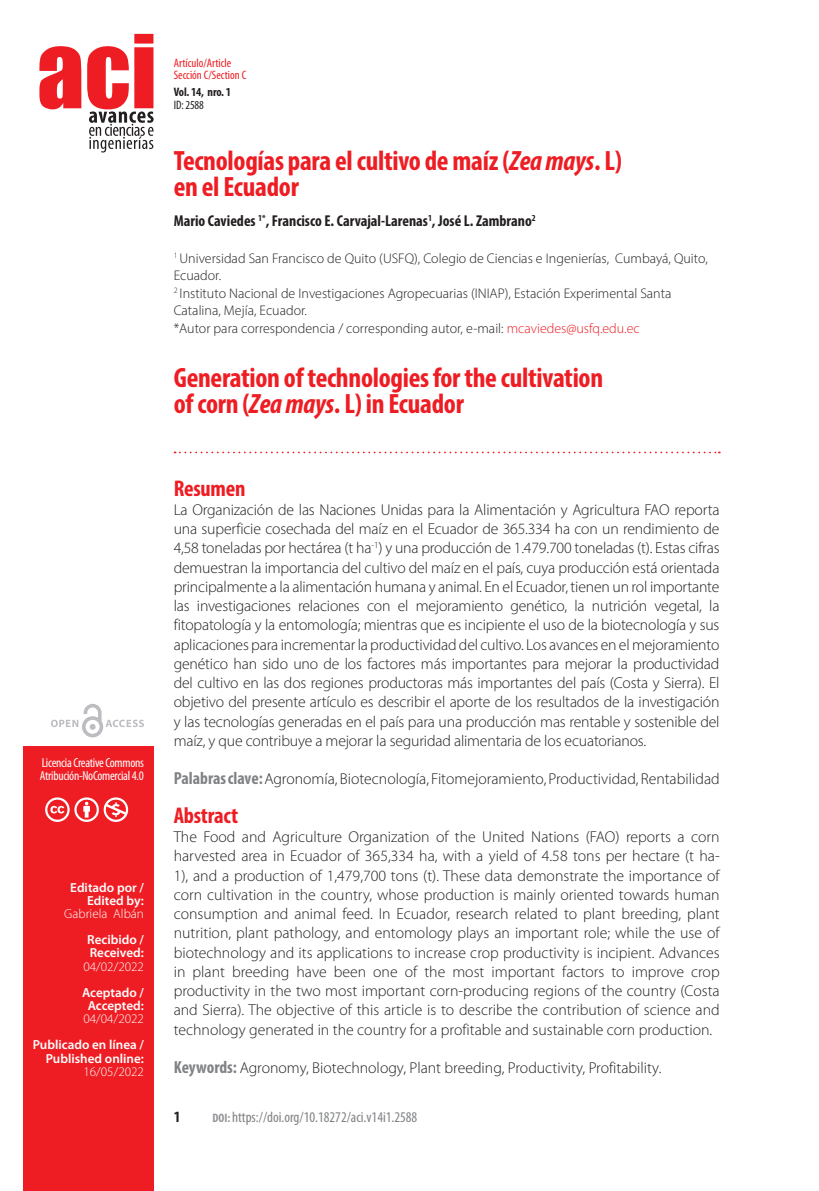
<style>
.page{position:relative;width:819px;height:1191px;background:#fff}
.page>*{position:absolute;margin:0;border:0;box-sizing:border-box;transform-origin:0 0}
.P_tema{font:28px/26.2px "Myriad Variable Concept";letter-spacing:-.01em;color:#ee1d23}
.P_abstract{font:22.75px "Myriad Variable Concept";letter-spacing:-.01em;color:#ee1d23}
.texto{font:15.75px/19.2px "Myriad Variable Concept";letter-spacing:-.005em;color:#231f20;text-align:justify}
.texto_inglés{font:300 15.75px/19.2px "Myriad Pro";color:#231f20;text-align:justify}
.P_autores_portadilla{font:15.75px "Myriad Variable Concept";color:#231f20}
.t1{font:700 condensed 15.75px "Myriad Pro";color:#231f20}
.t2{font:condensed 14.88px "Myriad Pro";color:#808285}
.P_afiliaciones{font:14px/17.5px "Myriad Variable Concept";color:#231f20}
.t3{font:600 13.12px/13.1px "Myriad Pro";color:#fff;text-align:right}
.t4{font:condensed 13.12px/13.1px "Myriad Pro";letter-spacing:-.02em;color:#fff}
.t5{font:300 13.12px/13.1px "Myriad Pro";color:#fff;text-align:center}
.t6{font:condensed 12.25px "Myriad Pro";color:#ee1d23}
.texto-2{font:12.25px "Myriad Variable Concept";letter-spacing:-.01em;color:#231f20}
.s1{font-weight:600}
.s2{font-weight:300}
.s3{font-style:italic}
.s4{font-family:"Myriad Pro";font-weight:300;color:#ee1d23}
.s5{font-family:"Myriad Pro";font-weight:700;font-stretch:condensed;font-size:17.5px;color:#808285}
.s6{font-weight:700;font-stretch:condensed;font-size:17.5px;color:#808285}
.s7{font-weight:700;font-size:12.25px;color:#939598}
</style>
<div class="page">
<div style="left:23px;top:746px;width:131px;height:445px;background:#ee1d23"></div>
<svg style="left:51px;top:704px;width:93px;height:33px"></svg>
<svg style="left:174px;top:451px;width:545px;height:2px"></svg>
<svg style="left:39px;top:46px;width:42px;height:63px;background:#f1464b"></svg>
<svg style="left:87px;top:34px;width:67px;height:118px"></svg>
<svg style="left:45px;top:797px;width:83px;height:25px"></svg>
<p class="t4" style="left:40px;top:755px;width:105px">Licencia Creative Commons<br>Atribución-NoComercial 4.0</p>
<p class="t3" style="left:70px;top:880px;width:75px">Editado por /<br>Edited by:</p>
<p class="t5" style="left:64px;top:907px;width:81px">Gabriela Albán</p>
<p class="t3" style="left:87px;top:933px;width:58px">Recibido /</p>
<p class="t5" style="left:83px;top:946px;width:62px"><span class="s1">Received:<br></span>04/02/2022</p>
<p class="t3" style="left:82px;top:985px;width:63px;text-align:center">Aceptado /<br>Accepted:<br><span class="s2">04/04/2022</span></p>
<p class="t3" style="left:33px;top:1038px;width:113px">Publicado en línea /<br>Published online:</p>
<p class="t5" style="left:83px;top:1065px;width:62px">16/05/2022</p>
<p class="t6" style="left:174px;top:56px;width:59px">Artículo/Article</p>
<p class="t6" style="left:174px;top:68px;width:74px">Sección C/Section C</p>
<p class="texto-2" style="left:174px;top:85px;width:59px">Vol. 14, nro. 1</p>
<p class="texto-2" style="left:174px;top:97px;width:32px">ID: 2588</p>
<p class="P_tema" style="left:174px;top:147px;width:450px">Tecnologías para el cultivo de maíz (<span class="s3">Zea mays</span>. L) en el Ecuador</p>
<p class="P_autores_portadilla" style="left:174px;top:211px;width:363px">Mario Caviedes <sup>1*</sup>, Francisco E. Carvajal-Larenas<sup>1</sup>, José L. Zambrano<sup>2</sup></p>
<p class="P_afiliaciones" style="left:174px;top:249px;width:535px"><sup>1</sup> Universidad San Francisco de Quito (USFQ), Colegio de Ciencias e Ingenierías, Cumbayá, Quito,<br>Ecuador.</p>
<p class="P_afiliaciones" style="left:174px;top:284px;width:499px"><sup>2</sup> Instituto Nacional de Investigaciones Agropecuarias (INIAP), Estación Experimental Santa<br>Catalina, Mejía, Ecuador.</p>
<p class="P_afiliaciones" style="left:174px;top:319px;width:467px">*Autor para correspondencia / corresponding autor, e-mail: <span class="s4">mcaviedes@usfq.edu.ec</span></p>
<p class="P_tema" style="left:174px;top:364px;width:431px">Generation of technologies for the cultivation of corn (<span class="s3">Zea mays</span>. L) in Ecuador</p>
<p class="P_abstract" style="left:174px;top:474px;width:73px">Resumen</p>
<p class="texto" style="left:174px;top:500px;width:547px">La Organización de las Naciones Unidas para la Alimentación y Agricultura FAO reporta una superficie cosechada del maíz en el Ecuador de 365.334 ha con un rendimiento de 4,58 toneladas por hectárea (t ha<sup>-1</sup>) y una producción de 1.479.700 toneladas (t). Estas cifras demuestran la importancia del cultivo del maíz en el país, cuya producción está orientada principalmente a la alimentación humana y animal. En el Ecuador, tienen un rol importante las investigaciones relaciones con el mejoramiento genético, la nutrición vegetal, la fitopatología y la entomología; mientras que es incipiente el uso de la biotecnología y sus aplicaciones para incrementar la productividad del cultivo. Los avances en el mejoramiento genético han sido uno de los factores más importantes para mejorar la productividad del cultivo en las dos regiones productoras más importantes del país (Costa y Sierra). El objetivo del presente artículo es describir el aporte de los resultados de la investigación y las tecnologías generadas en el país para una producción mas rentable y sostenible del maíz, y que contribuye a mejorar la seguridad alimentaria de los ecuatorianos.</p>
<p class="texto" style="left:174px;top:769px;width:547px"><span class="s5">Palabras clave:</span> Agronomía, Biotecnología, Fitomejoramiento, Productividad, Rentabilidad</p>
<p class="P_abstract" style="left:174px;top:802px;width:66px">Abstract</p>
<p class="texto_inglés" style="left:174px;top:827px;width:547px">The Food and Agriculture Organization of the United Nations (FAO) reports a corn harvested area in Ecuador of 365,334 ha, with a yield of 4.58 tons per hectare (t ha-1), and a production of 1,479,700 tons (t). These data demonstrate the importance of corn cultivation in the country, whose production is mainly oriented towards human consumption and animal feed. In Ecuador, research related to plant breeding, plant nutrition, plant pathology, and entomology plays an important role; while the use of biotechnology and its applications to increase crop productivity is incipient. Advances in plant breeding have been one of the most important factors to improve crop productivity in the two most important corn-producing regions of the country (Costa and Sierra). The objective of this article is to describe the contribution of science and technology generated in the country for a profitable and sustainable corn production.</p>
<p class="texto_inglés" style="left:174px;top:1058px;width:489px"><span class="s6">Keywords:</span> Agronomy, Biotechnology, Plant breeding, Productivity, Profitability.</p>
<p class="t1" style="left:174px;top:1107px;width:8px">1</p>
<p class="t2" style="left:212px;top:1108px;width:206px"><span class="s7">DOI:</span> https://doi.org/10.18272/aci.v14i1.2588</p>
</div>
